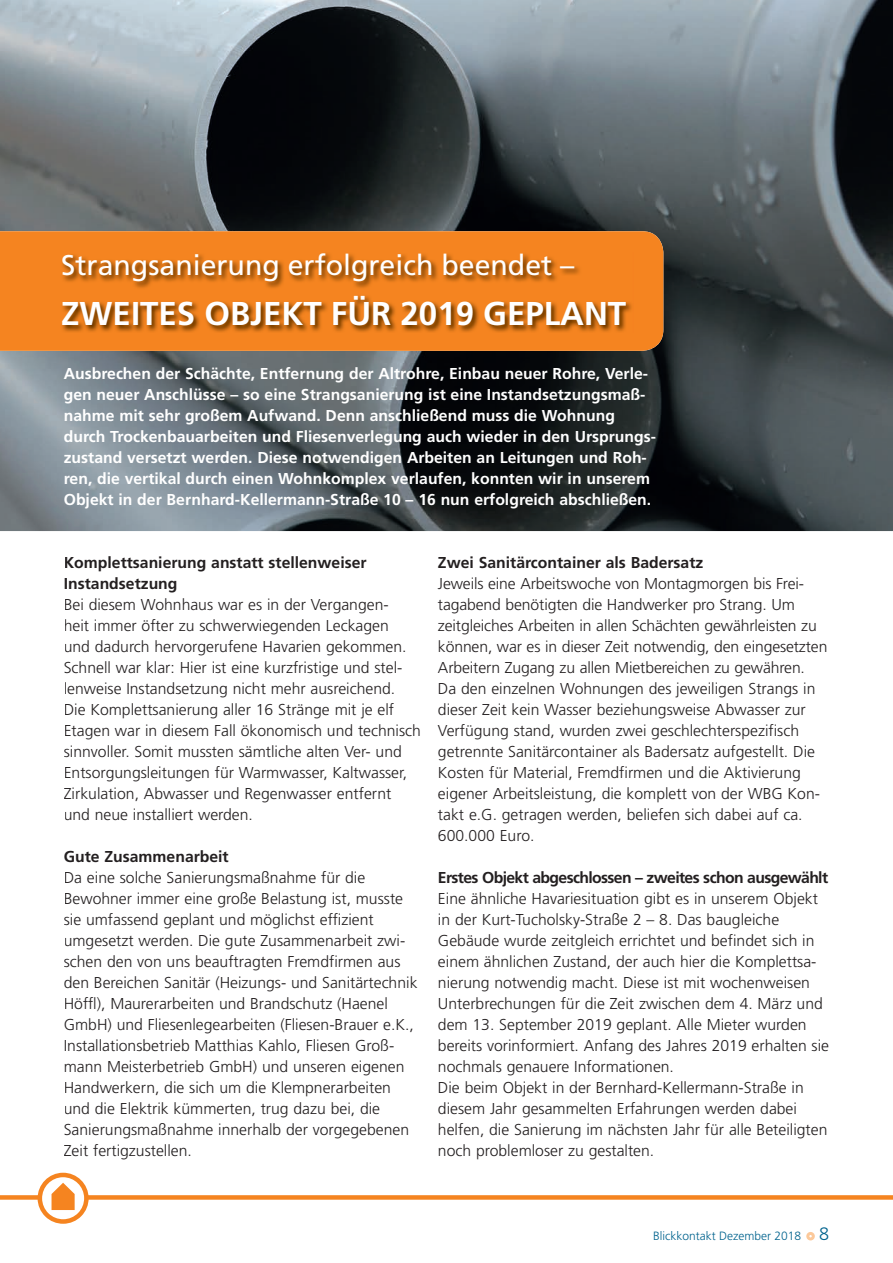
<style>
.page{position:relative;width:893px;height:1263px;background:#fff}
.page>*{position:absolute;margin:0;border:0;box-sizing:border-box;transform-origin:0 0}
.t1{font:700 33px "Frutiger";color:#fff}
.t2{font:28.5px "Frutiger";color:#fff}
.t3{font:300 15.75px/21px "Frutiger";color:#231f20}
.t4{font:700 15.75px/21px "Frutiger";color:#fff}
.t5{font:700 15.75px/21px "Frutiger";color:#231f20}
.t6{font:700 15.75px "Frutiger";letter-spacing:-.04em;color:#231f20}
.t7{font:300 12px "Frutiger";color:#01638e}
.s1{font-size:18px}
</style>
<div class="page">
<svg style="left:0;top:1195px;width:893px;height:46px"></svg>
<div style="left:806px;top:1232px;width:9px;height:8px;border:3px solid #fcc99b;border-radius:50%"></div>
<svg style="left:40px;top:1172px;width:51px;height:69px"></svg>
<img style="left:0;top:0;width:893px;height:531px">
<div style="left:0;top:231px;width:663px;height:120px;background:#f58420"></div>
<img style="left:61px;top:252px;width:572px;height:81px">
<h2 class="t2" style="left:61px;top:249px;width:515px">Strangsanierung erfolgreich beendet –</h2>
<h1 class="t1" style="left:61px;top:294px;width:566px">ZWEITES OBJEKT FÜR 2019 GEPLANT</h1>
<p class="t4" style="left:64px;top:363px;width:594px">Ausbrechen der Schächte, Entfernung der Altrohre, Einbau neuer Rohre, Verle&shy;gen neuer Anschlüsse – so eine Strangsanierung ist eine Instandsetzungsmaß&shy;nahme mit sehr großem Aufwand. Denn anschließend muss die Wohnung durch Trockenbauarbeiten und Fliesenverlegung auch wieder in den Ursprungs&shy;zustand versetzt werden. Diese notwendigen Arbeiten an Leitungen und Roh&shy;ren, die vertikal durch einen Wohnkomplex verlaufen, konnten wir in unserem Objekt in der Bernhard-Kellermann-Straße 10 – 16 nun erfolgreich abschließen.</p>
<p class="t5" style="left:64px;top:552px;width:304px">Komplettsanierung anstatt stellenweiser<br>Instandsetzung</p>
<p class="t3" style="left:64px;top:594px;width:359px">Bei diesem Wohnhaus war es in der Vergangen-<br>heit immer öfter zu schwerwiegenden Leckagen<br>und dadurch hervorgerufene Havarien gekommen.<br>Schnell war klar: Hier ist eine kurzfristige und stel&shy;lenweise Instandsetzung nicht mehr ausreichend.<br>Die Komplettsanierung aller 16 Stränge mit je elf Etagen war in diesem Fall ökonomisch und technisch sinnvoller. Somit mussten sämtliche alten Ver- und Entsorgungsleitungen für Warmwasser, Kaltwasser, Zirkulation, Abwasser und Regenwasser entfernt und neue installiert werden.</p>
<p class="t5" style="left:64px;top:846px;width:166px">Gute Zusammenarbeit</p>
<p class="t3" style="left:64px;top:867px;width:355px">Da eine solche Sanierungsmaßnahme für die Bewohner immer eine große Belastung ist, musste sie umfassend geplant und möglichst effizient umgesetzt werden. Die gute Zusammenarbeit zwi&shy;schen den von uns beauftragten Fremdfirmen aus den Bereichen Sanitär (Heizungs- und Sanitärtechnik Höffl), Maurerarbeiten und Brandschutz (Haenel GmbH) und Fliesenlegearbeiten (Fliesen-Brauer e.K., Installationsbetrieb Matthias Kahlo, Fliesen Groß&shy;mann Meisterbetrieb GmbH) und unseren eigenen Handwerkern, die sich um die Klempnerarbeiten und die Elektrik kümmerten, trug dazu bei, die Sanierungsmaßnahme innerhalb der vorgegebenen Zeit fertigzustellen.</p>
<p class="t5" style="left:438px;top:552px;width:267px">Zwei Sanitärcontainer als Badersatz</p>
<p class="t3" style="left:438px;top:573px;width:391px">Jeweils eine Arbeitswoche von Montagmorgen bis Frei&shy;tagabend benötigten die Handwerker pro Strang. Um zeitgleiches Arbeiten in allen Schächten gewährleisten zu können, war es in dieser Zeit notwendig, den eingesetzten Arbeitern Zugang zu allen Mietbereichen zu gewähren.<br>Da den einzelnen Wohnungen des jeweiligen Strangs in dieser Zeit kein Wasser beziehungsweise Abwasser zur Verfügung stand, wurden zwei geschlechterspezifisch getrennte Sanitärcontainer als Badersatz aufgestellt. Die Kosten für Material, Fremdfirmen und die Aktivierung eigener Arbeitsleistung, die komplett von der WBG Kon&shy;takt e.G. getragen werden, beliefen sich dabei auf ca.<br>600.000 Euro.</p>
<p class="t6" style="left:438px;top:868px;width:392px">Erstes Objekt abgeschlossen – zweites schon ausgewählt</p>
<p class="t3" style="left:438px;top:888px;width:393px">Eine ähnliche Havariesituation gibt es in unserem Objekt in der Kurt-Tucholsky-Straße 2 – 8. Das baugleiche Gebäude wurde zeitgleich errichtet und befindet sich in einem ähnlichen Zustand, der auch hier die Komplettsa&shy;nierung notwendig macht. Diese ist mit wochenweisen Unterbrechungen für die Zeit zwischen dem 4. März und dem 13. September 2019 geplant. Alle Mieter wurden bereits vorinformiert. Anfang des Jahres 2019 erhalten sie nochmals genauere Informationen.<br>Die beim Objekt in der Bernhard-Kellermann-Straße in diesem Jahr gesammelten Erfahrungen werden dabei helfen, die Sanierung im nächsten Jahr für alle Beteiligten noch problemloser zu gestalten.</p>
<p class="t7" style="left:653px;top:1229px;width:177px">Blickkontakt Dezember 2018 <span class="s1">8</span></p>
</div>
